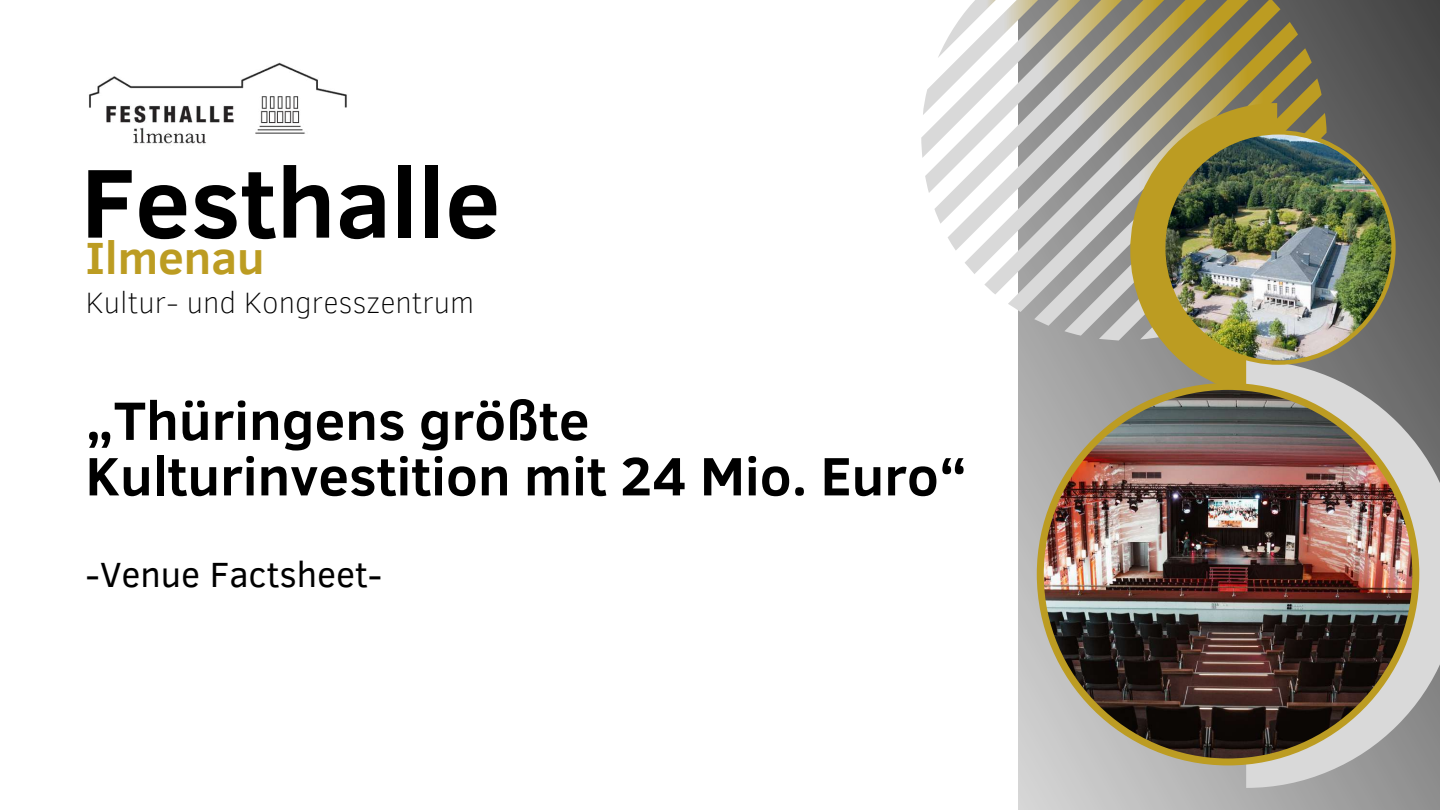
<style>
.page{position:relative;width:1440px;height:810px;background:#fff}
.page>*{position:absolute;margin:0;border:0;box-sizing:border-box;transform-origin:0 0}
.t1{font:700 99.8px "Clear Sans";color:#000}
.t2{font:700 55.1px/55.5px "Clear Sans";color:#000}
.t3{font:700 46.3px "Clear Sans";color:#bc9c22}
.t4{font:35.9px "Clear Sans";color:#000}
.t5{font:100 30.2px "Clear Sans";color:#000}
</style>
<div class="page">
<svg style="left:1019px;top:1px;width:421px;height:809px;background:#838383"></svg>
<svg style="left:921px;top:0;width:404px;height:397px"></svg>
<svg style="left:1246px;top:360px;width:194px;height:428px;background:#a9a9a9"></svg>
<img style="left:1161px;top:130px;width:235px;height:235px">
<img style="left:1037px;top:383px;width:382px;height:382px">
<img style="left:89px;top:62px;width:258px;height:82px">
<h1 class="t1" style="left:81px;top:130px;width:421px">Festhalle</h1>
<p class="t3" style="left:86px;top:224px;width:181px">Ilmenau</p>
<p class="t5" style="left:86px;top:280px;width:390px">Kultur- und Kongresszentrum</p>
<p class="t2" style="left:86px;top:390px;width:883px">„Thüringens größte<br>Kulturinvestition mit 24 Mio. Euro“</p>
<p class="t4" style="left:86px;top:548px;width:298px">-Venue Factsheet-</p>
</div>
